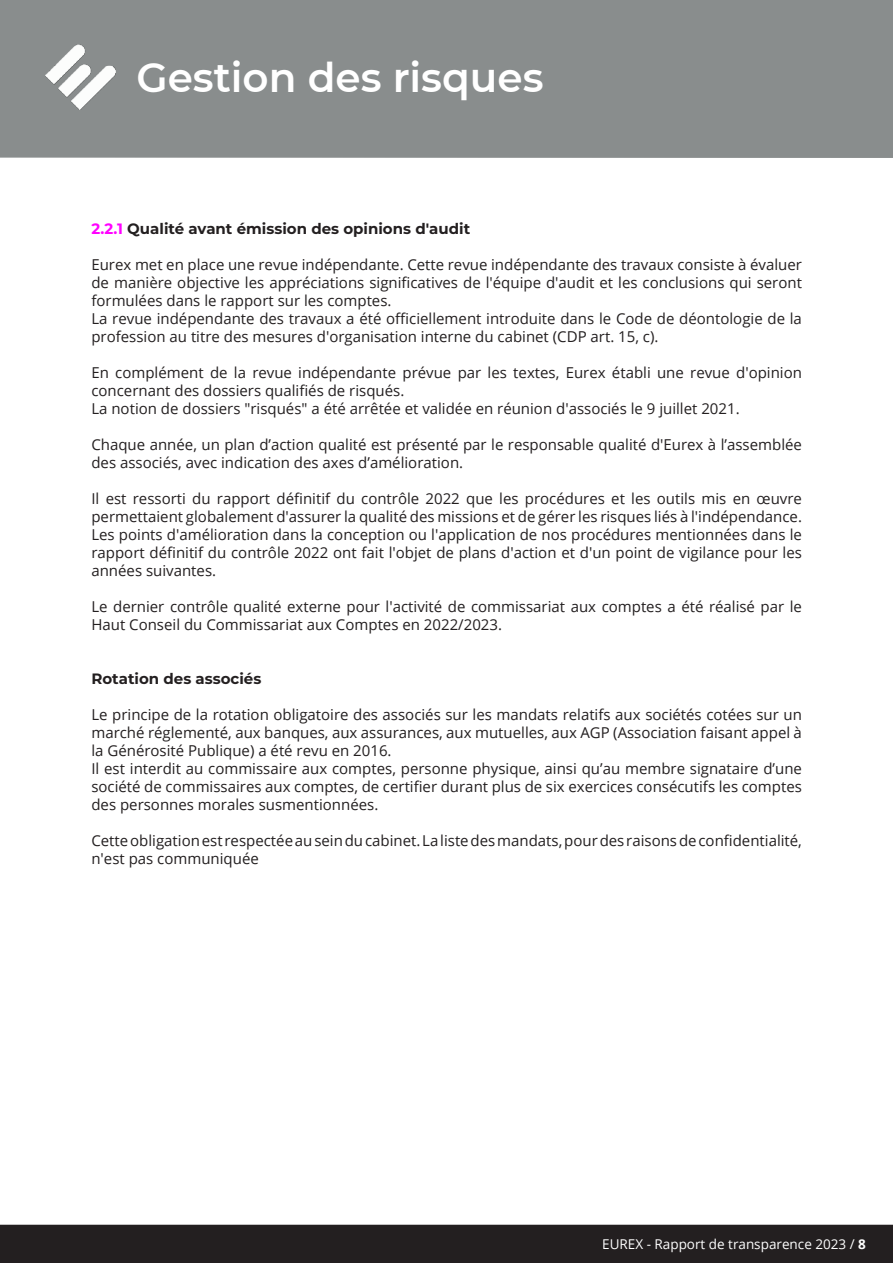
<style>
.page{position:relative;width:893px;height:1263px;background:#fff}
.page>*{position:absolute;margin:0;border:0;box-sizing:border-box;transform-origin:0 0}
.t1{font:600 40.5px "Montserrat";color:#fff}
.t2{font:15px/18px "Open Sans";color:#231f20}
.t3{font:700 15px "Montserrat";color:#231f20}
.t4{font:13.5px "Open Sans";color:#fff}
.s1{color:#f0f}
.s2{font-weight:700}
</style>
<div class="page">
<div style="left:0;top:1225px;width:893px;height:38px;background:#231f20"></div>
<div style="left:0;top:0;width:893px;height:158px;background:#898d8d"></div>
<img style="left:46px;top:45px;width:69px;height:64px">
<h1 class="t1" style="left:136px;top:61px;width:409px">Gestion des risques</h1>
<p class="t3" style="left:91px;top:222px;width:380px"><span class="s1">2.2.1</span> Qualité avant émission des opinions d'audit</p>
<p class="t2" style="left:91px;top:257px;width:712px">Eurex met en place une revue indépendante. Cette revue indépendante des travaux consiste à évaluer de manière objective les appréciations significatives de l'équipe d'audit et les conclusions qui seront formulées dans le rapport sur les comptes.<br>La revue indépendante des travaux a été officiellement introduite dans le Code de déontologie de la profession au titre des mesures d'organisation interne du cabinet (CDP art. 15, c).</p>
<p class="t2" style="left:91px;top:365px;width:712px">En complément de la revue indépendante prévue par les textes, Eurex établi une revue d'opinion concernant des dossiers qualifiés de risqués.<br>La notion de dossiers "risqués" a été arrêtée et validée en réunion d'associés le 9 juillet 2021.</p>
<p class="t2" style="left:91px;top:437px;width:712px">Chaque année, un plan d’action qualité est présenté par le responsable qualité d'Eurex à l’assemblée des associés, avec indication des axes d’amélioration.</p>
<p class="t2" style="left:91px;top:489px;width:712px;text-align:justify">Il est ressorti du rapport définitif du contrôle 2022 que les procédures et les outils mis en œuvre permettaient globalement d'assurer la qualité des missions et de gérer les risques liés à l'indépendance.<br>Les points d'amélioration dans la conception ou l'application de nos procédures mentionnées dans le rapport définitif du contrôle 2022 ont fait l'objet de plans d'action et d'un point de vigilance pour les années suivantes.</p>
<p class="t2" style="left:91px;top:599px;width:712px">Le dernier contrôle qualité externe pour l'activité de commissariat aux comptes a été réalisé par le<br>Haut Conseil du Commissariat aux Comptes en 2022/2023.</p>
<p class="t3" style="left:91px;top:672px;width:171px">Rotation des associés</p>
<p class="t2" style="left:91px;top:707px;width:712px">Le principe de la rotation obligatoire des associés sur les mandats relatifs aux sociétés cotées sur un marché réglementé, aux banques, aux assurances, aux mutuelles, aux AGP (Association faisant appel à la Générosité Publique) a été revu en 2016.<br>Il est interdit au commissaire aux comptes, personne physique, ainsi qu’au membre signataire d’une société de commissaires aux comptes, de certifier durant plus de six exercices consécutifs les comptes des personnes morales susmentionnées.</p>
<p class="t2" style="left:91px;top:831px;width:712px">Cette obligation est respectée au sein du cabinet. La liste des mandats, pour des raisons de confidentialité, n'est pas communiquée</p>
<p class="t4" style="left:602px;top:1239px;width:265px">EUREX - Rapport de transparence 2023 / <span class="s2">8</span></p>
</div>
